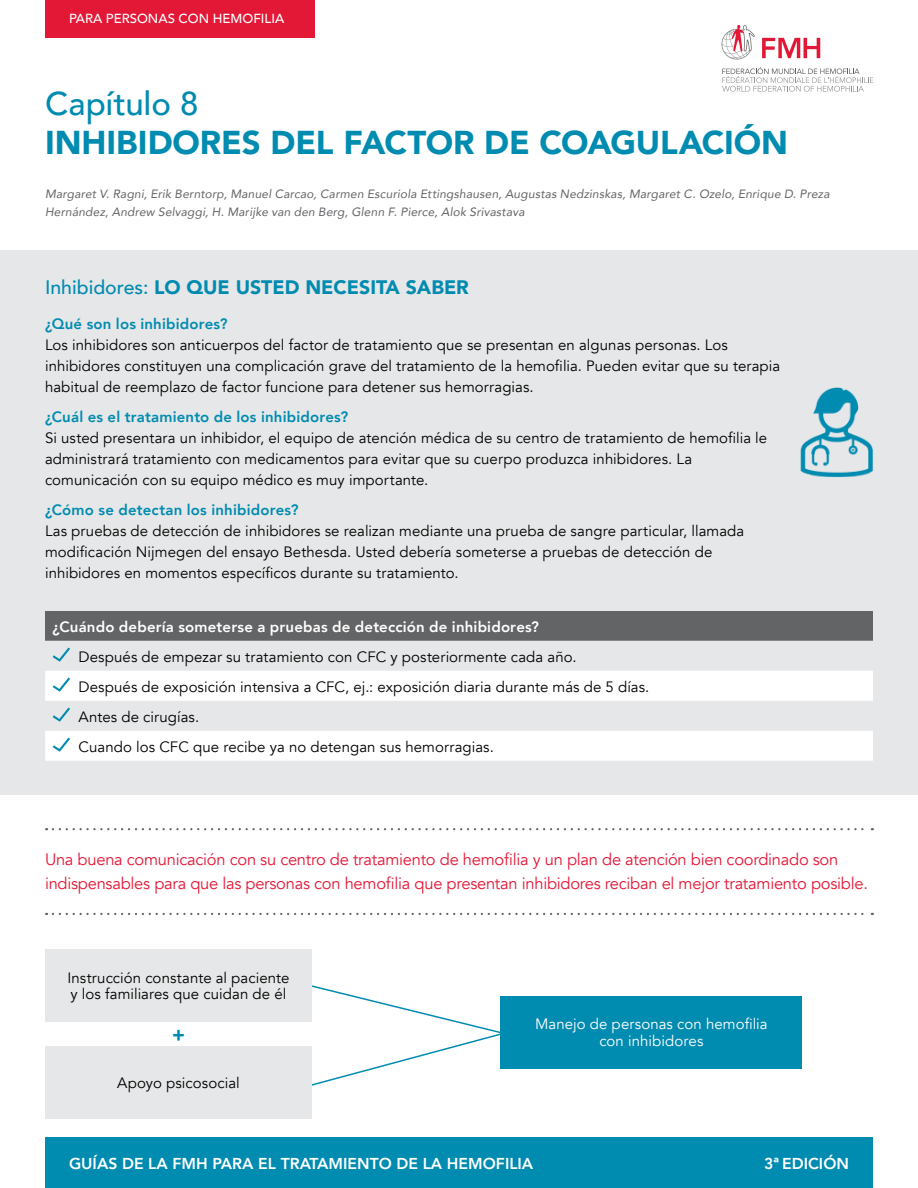
<style>
.page{position:relative;width:918px;height:1188px;background:#fff}
.page>*{position:absolute;margin:0;border:0;box-sizing:border-box;transform-origin:0 0}
.Chapter{font:900 33px "Avenir";letter-spacing:-.005em;color:#008bb0}
.Chapter-2{font:500 33px "Avenir";letter-spacing:-.005em;color:#008bb0}
.Sous-titre{font:900 19.5px "Avenir";color:#008bb0}
.Encadré_rouge{font:16.5px/24px "Avenir";letter-spacing:-.015em;color:#e31837}
.t1{font:800 15.75px "Avenir";color:#fff}
.Texte{font:15px/21px "Avenir";letter-spacing:.005em;color:#000}
.Texte-2{font:800 15px "Avenir";letter-spacing:.01em;color:#fff}
.Texte-3{font:15px/16.5px "Avenir";letter-spacing:.005em;color:#fff;text-align:center}
.t2{font:500 13.2px "Avenir";color:#fff}
.Auteurs{font:italic 12px/18px "Avenir";letter-spacing:.015em;color:#636466}
.s1{font-weight:500}
.s2{font-weight:800;color:#008bb0}
</style>
<div class="page">
<div style="left:0;top:251px;width:918px;height:544px;background:#e6e7e8"></div>
<svg style="left:721px;top:25px;width:34px;height:35px"></svg>
<svg style="left:762px;top:38px;width:58px;height:20px"></svg>
<svg style="left:722px;top:67px;width:151px;height:25px"></svg>
<div style="left:45px;top:0;width:270px;height:38px;background:#e31837"></div>
<div style="left:45px;top:1137px;width:828px;height:51px;background:#008bb0"></div>
<svg style="left:303px;top:985px;width:207px;height:101px"></svg>
<svg style="left:53px;top:828px;width:820px;height:2px"></svg>
<svg style="left:53px;top:913px;width:820px;height:2px"></svg>
<div style="left:45px;top:611px;width:828px;height:30px;background:#636466"></div>
<svg style="left:45px;top:671px;width:828px;height:90px;fill:#fff"></svg>
<svg style="left:52px;top:647px;width:18px;height:15px"></svg>
<svg style="left:50px;top:675px;width:22px;height:18px"></svg>
<svg style="left:50px;top:705px;width:22px;height:18px"></svg>
<svg style="left:50px;top:735px;width:22px;height:18px"></svg>
<div style="left:500px;top:996px;width:302px;height:72px;background:#008bb0"></div>
<div style="left:45px;top:950px;width:267px;height:72px;background:#e6e7e8"></div>
<div style="left:45px;top:1047px;width:267px;height:72px;background:#e6e7e8"></div>
<img style="left:800px;top:387px;width:74px;height:91px">
<p class="t2" style="left:69px;top:7px;width:217px">PARA PERSONAS CON HEMOFILIA</p>
<p class="Chapter-2" style="left:45px;top:75px;width:155px">Capítulo 8</p>
<p class="Chapter" style="left:45px;top:114px;width:745px">INHIBIDORES DEL FACTOR DE COAGULACIÓN</p>
<p class="Auteurs" style="left:45px;top:184px;width:786px">Margaret V. Ragni, Erik Berntorp, Manuel Carcao, Carmen Escuriola Ettingshausen, Augustas Nedzinskas, Margaret C. Ozelo, Enrique D. Preza<br>Hernández, Andrew Selvaggi, H. Marijke van den Berg, Glenn F. Pierce, Alok Srivastava</p>
<p class="Sous-titre" style="left:45px;top:271px;width:425px"><span class="s1">Inhibidores:</span> LO QUE USTED NECESITA SABER</p>
<p class="Texte" style="left:45px;top:313px;width:737px"><span class="s2">¿Qué son los inhibidores?<br></span>Los inhibidores son anticuerpos del factor de tratamiento que se presentan en algunas personas. Los inhibidores constituyen una complicación grave del tratamiento de la hemofilia. Pueden evitar que su terapia habitual de reemplazo de factor funcione para detener sus hemorragias.</p>
<p class="Texte" style="left:45px;top:406px;width:724px"><span class="s2">¿Cuál es el tratamiento de los inhibidores?<br></span>Si usted presentara un inhibidor, el equipo de atención médica de su centro de tratamiento de hemofilia le administrará tratamiento con medicamentos para evitar que su cuerpo produzca inhibidores. La comunicación con su equipo médico es muy importante.</p>
<p class="Texte" style="left:45px;top:499px;width:701px"><span class="s2">¿Cómo se detectan los inhibidores?<br></span>Las pruebas de detección de inhibidores se realizan mediante una prueba de sangre particular, llamada modificación Nijmegen del ensayo Bethesda. Usted debería someterse a pruebas de detección de inhibidores en momentos específicos durante su tratamiento.</p>
<p class="Texte-2" style="left:53px;top:615px;width:488px">¿Cuándo debería someterse a pruebas de detección de inhibidores?</p>
<p class="Texte" style="left:78px;top:646px;width:500px">Después de empezar su tratamiento con CFC y posteriormente cada año.</p>
<p class="Texte" style="left:78px;top:676px;width:572px">Después de exposición intensiva a CFC, ej.: exposición diaria durante más de 5 días.</p>
<p class="Texte" style="left:78px;top:706px;width:122px">Antes de cirugías.</p>
<p class="Texte" style="left:78px;top:736px;width:417px">Cuando los CFC que recibe ya no detengan sus hemorragias.</p>
<p class="Encadré_rouge" style="left:45px;top:847px;width:824px">Una buena comunicación con su centro de tratamiento de hemofilia y un plan de atención bien coordinado son indispensables para que las personas con hemofilia que presentan inhibidores reciban el mejor tratamiento posible.</p>
<p class="Texte" style="left:68px;top:969px;width:223px;line-height:16.5px">Instrucción constante al paciente y los familiares que cuidan de él</p>
<p class="Sous-titre" style="left:172px;top:1017px;width:14px">+</p>
<p class="Texte" style="left:117px;top:1073px;width:124px">Apoyo psicosocial</p>
<p class="Texte-3" style="left:535px;top:1016px;width:234px">Manejo de personas con hemofilia con inhibidores</p>
<p class="t1" style="left:69px;top:1151px;width:466px">GUÍAS DE LA FMH PARA EL TRATAMIENTO DE LA HEMOFILIA</p>
<p class="t1" style="left:764px;top:1151px;width:86px">3ª EDICIÓN</p>
</div>
